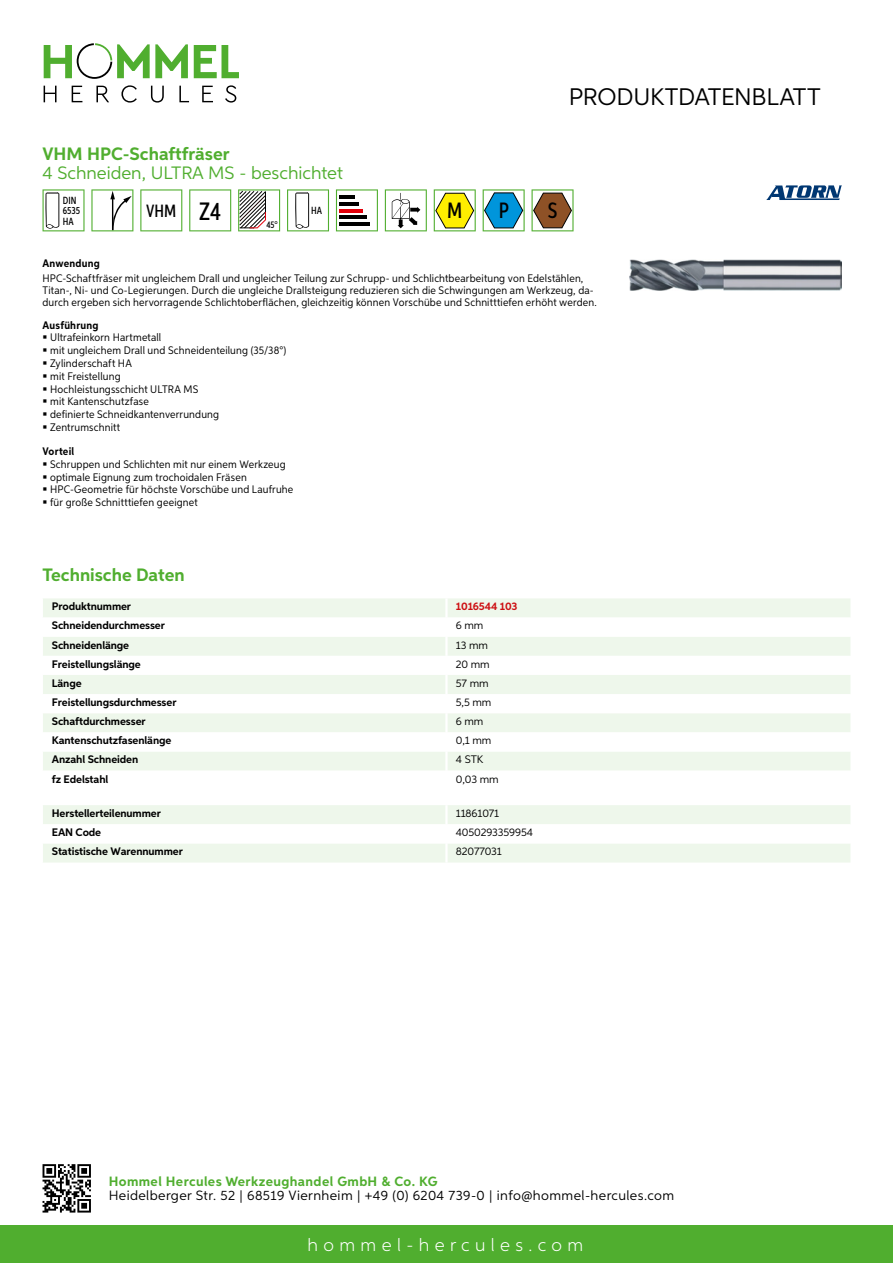
<style>
.page{position:relative;width:893px;height:1263px;background:#fff}
.page>*{position:absolute;margin:0;border:0;box-sizing:border-box;transform-origin:0 0}
.t1{font:24px "Aspira";letter-spacing:-.01em;color:#000}
.t2{font:500 22.2px "Aspira XX Nar";color:#000}
.t3{font:700 18px "Aspira";color:#50ae2f}
.t4{font:18px "Aspira";color:#50ae2f}
.t5{font:300 18px "Aspira";letter-spacing:.3em;color:#fff}
.t6{font:500 17.85px "Aspira XX Nar";color:#000}
.t7{font:13.5px "Aspira";letter-spacing:.03em;color:#000}
.t8{font:700 13.5px "Aspira";letter-spacing:.03em;color:#50ae2f}
.t9{font:10.95px/12.8px "Aspira Nar";letter-spacing:.015em;color:#000}
.t10{font:700 10.95px "Aspira";letter-spacing:-.01em;color:#000}
.t11{font:10.95px "Aspira";letter-spacing:-.01em;color:#000}
.t12{font:700 10.95px "Aspira Nar";letter-spacing:.02em;color:#000}
.t13{font:700 10.95px "Aspira";letter-spacing:-.01em;color:#cd1013}
.t14{font:500 10.35px/10.4px "Aspira XX Nar";color:#000}
.t15{font:500 9.6px "Aspira XX Nar";color:#000}
.s1{font-size:25.2px}
</style>
<div class="page">
<div style="left:0;top:1226px;width:893px;height:37px;background:#50ae2f"></div>
<svg style="left:43px;top:1164px;width:48px;height:48px"></svg>
<svg style="left:194px;top:45px;width:45px;height:33px"></svg>
<svg style="left:44px;top:43px;width:144px;height:36px"></svg>
<svg style="left:44px;top:86px;width:13px;height:16px"></svg>
<svg style="left:72px;top:86px;width:10px;height:16px"></svg>
<svg style="left:96px;top:86px;width:13px;height:16px"></svg>
<svg style="left:121px;top:85px;width:16px;height:18px"></svg>
<svg style="left:151px;top:86px;width:13px;height:17px"></svg>
<svg style="left:179px;top:86px;width:10px;height:16px"></svg>
<svg style="left:202px;top:86px;width:11px;height:16px"></svg>
<svg style="left:225px;top:85px;width:11px;height:18px"></svg>
<div style="left:43px;top:598px;width:807px;height:19px;background:#eef7eb"></div>
<svg style="left:43px;top:637px;width:807px;height:133px;fill:#eef7eb"></svg>
<hr style="left:445px;top:598px;width:3px;height:19px;background:#fff">
<hr style="left:445px;top:637px;width:3px;height:19px;background:#fff">
<hr style="left:445px;top:656px;width:3px;height:19px;background:#fff">
<hr style="left:445px;top:675px;width:3px;height:19px;background:#fff">
<hr style="left:445px;top:694px;width:3px;height:19px;background:#fff">
<hr style="left:445px;top:713px;width:3px;height:19px;background:#fff">
<hr style="left:445px;top:732px;width:3px;height:19px;background:#fff">
<hr style="left:445px;top:751px;width:3px;height:20px;background:#fff">
<svg style="left:43px;top:805px;width:807px;height:57px"></svg>
<hr style="left:445px;top:843px;width:3px;height:19px;background:#fff">
<svg style="left:43px;top:189px;width:42px;height:42px"></svg>
<svg style="left:91px;top:189px;width:42px;height:42px"></svg>
<svg style="left:140px;top:189px;width:42px;height:42px"></svg>
<svg style="left:189px;top:189px;width:42px;height:42px"></svg>
<svg style="left:238px;top:189px;width:42px;height:42px"></svg>
<svg style="left:287px;top:189px;width:42px;height:42px"></svg>
<svg style="left:336px;top:189px;width:42px;height:42px"></svg>
<hr style="left:339px;top:196px;width:16px;height:3px;background:#000">
<hr style="left:339px;top:202px;width:20px;height:4px;background:#000">
<hr style="left:339px;top:209px;width:23px;height:3px;background:#e3000b">
<hr style="left:339px;top:216px;width:27px;height:3px;background:#000">
<hr style="left:339px;top:222px;width:31px;height:4px;background:#000">
<svg style="left:385px;top:189px;width:42px;height:42px"></svg>
<svg style="left:434px;top:189px;width:42px;height:42px"></svg>
<svg style="left:483px;top:189px;width:42px;height:42px"></svg>
<svg style="left:532px;top:189px;width:42px;height:42px"></svg>
<img style="left:629px;top:259px;width:213px;height:32px">
<svg style="left:766px;top:185px;width:76px;height:15px"></svg>
<h1 class="t1" style="left:569px;top:82px;width:253px">Produktdatenblatt</h1>
<h3 class="t3" style="left:43px;top:142px;width:189px">VHM HPC-Schaftfräser</h3>
<h3 class="t4" style="left:43px;top:162px;width:120px">4 Schneiden, ULTRA</h3>
<h3 class="t4" style="left:208px;top:162px;width:136px">MS - beschichtet</h3>
<p class="t14" style="left:63px;top:195px;width:19px">DIN<br>6535<br>HA</p>
<h3 class="t6" style="left:146px;top:200px;width:76px">VHM <span class="s1">Z4</span></h3>
<p class="t15" style="left:267px;top:219px;width:13px">45°</p>
<p class="t14" style="left:311px;top:205px;width:12px">HA</p>
<h2 class="t2" style="left:447px;top:197px;width:17px">M</h2>
<h2 class="t2" style="left:499px;top:197px;width:12px">P</h2>
<h2 class="t2" style="left:548px;top:197px;width:11px">S</h2>
<p class="t12" style="left:43px;top:257px;width:59px">Anwendung</p>
<p class="t9" style="left:43px;top:273px;width:556px;line-height:12px">HPC-Schaftfräser mit ungleichem Drall und ungleicher Teilung zur Schrupp- und Schlichtbearbeitung von Edelstählen,<br>Titan-, Ni- und Co-Legierungen. Durch die ungleiche Drallsteigung reduzieren sich die Schwingungen am Werkzeug, da&shy;durch ergeben sich hervorragende Schlichtoberflächen, gleichzeitig können Vorschübe und Schnitttiefen erhöht werden.</p>
<p class="t12" style="left:43px;top:318px;width:58px">Ausführung</p>
<p class="t9" style="left:50px;top:331px;width:238px">Ultrafeinkorn Hartmetall<br>mit ungleichem Drall und Schneidenteilung (35/38°)<br>Zylinderschaft HA<br>mit Freistellung<br>Hochleistungsschicht ULTRA MS<br>mit Kantenschutzfase<br>definierte Schneidkantenverrundung<br>Zentrumschnitt</p>
<p class="t12" style="left:43px;top:445px;width:33px">Vorteil</p>
<p class="t9" style="left:50px;top:458px;width:245px">Schruppen und Schlichten mit nur einem Werkzeug optimale Eignung zum trochoidalen Fräsen HPC-Geometrie für höchste Vorschübe und Laufruhe für große Schnitttiefen geeignet</p>
<h3 class="t3" style="left:43px;top:564px;width:144px">Technische Daten</h3>
<p class="t10" style="left:52px;top:600px;width:81px">Produktnummer</p>
<p class="t13" style="left:456px;top:600px;width:63px">1016544 103</p>
<p class="t10" style="left:52px;top:619px;width:115px">Schneidendurchmesser</p>
<p class="t11" style="left:456px;top:619px;width:29px">6 mm</p>
<p class="t10" style="left:52px;top:638px;width:79px">Schneidenlänge</p>
<p class="t11" style="left:456px;top:638px;width:34px">13 mm</p>
<p class="t10" style="left:52px;top:657px;width:90px">Freistellungslänge</p>
<p class="t11" style="left:456px;top:657px;width:35px">20 mm</p>
<p class="t10" style="left:52px;top:676px;width:31px">Länge</p>
<p class="t11" style="left:456px;top:676px;width:34px">57 mm</p>
<p class="t10" style="left:52px;top:695px;width:126px">Freistellungsdurchmesser</p>
<p class="t11" style="left:456px;top:696px;width:37px">5,5 mm</p>
<p class="t10" style="left:52px;top:715px;width:95px">Schaftdurchmesser</p>
<p class="t11" style="left:456px;top:715px;width:29px">6 mm</p>
<p class="t10" style="left:52px;top:734px;width:121px">Kantenschutzfasenlänge</p>
<p class="t11" style="left:456px;top:734px;width:37px">0,1 mm</p>
<p class="t10" style="left:52px;top:753px;width:88px">Anzahl Schneiden</p>
<p class="t11" style="left:456px;top:753px;width:23px">4 STK</p>
<p class="t10" style="left:52px;top:772px;width:58px">fz Edelstahl</p>
<p class="t11" style="left:456px;top:772px;width:44px">0,03 mm</p>
<p class="t10" style="left:52px;top:807px;width:111px">Herstellerteilenummer</p>
<p class="t11" style="left:456px;top:807px;width:45px">11861071</p>
<p class="t10" style="left:52px;top:826px;width:51px">EAN Code</p>
<p class="t11" style="left:456px;top:826px;width:79px">4050293359954</p>
<p class="t10" style="left:52px;top:845px;width:132px">Statistische Warennummer</p>
<p class="t11" style="left:456px;top:845px;width:48px">82077031</p>
<p class="t8" style="left:109px;top:1172px;width:330px">Hommel Hercules Werkzeughandel GmbH &amp; Co. KG</p>
<p class="t7" style="left:109px;top:1187px;width:567px">Heidelberger Str. 52 | 68519 Viernheim | +49 (0) 6204 739-0 | info@hommel-hercules.com</p>
<h3 class="t5" style="left:307px;top:1234px;width:277px">hommel-hercules.com</h3>
</div>
